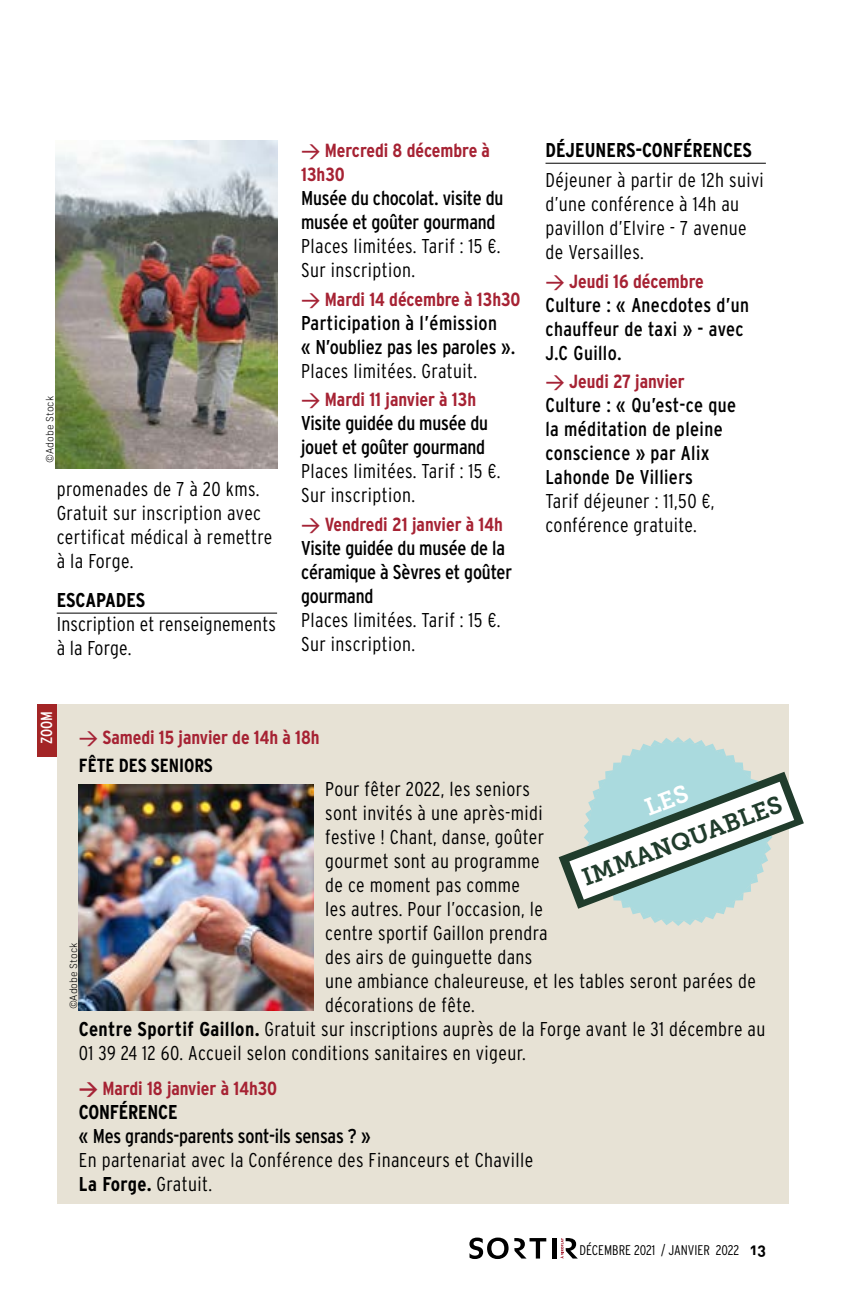
<style>
.page{position:relative;width:851px;height:1304px;background:#fff}
.page>*{position:absolute;margin:0;border:0;box-sizing:border-box;transform-origin:0 0}
.t1{font:24.2px "Museo Slab 700";color:#203c2c}
.t2{font:300 20px/24px "Interstate Condensed";letter-spacing:.02em;color:#000}
.t3{font:20px/24px "Interstate Condensed";letter-spacing:-.01em;color:#000}
.t4{font:20px/24px "Interstate Condensed";letter-spacing:.02em;color:#000}
.t5{font:20px/24px "Interstate Condensed";letter-spacing:.015em;color:#000}
.t6{font:700 20px "Interstate Condensed";color:#000}
.t7{font:700 19px/24px "Interstate Condensed";letter-spacing:-.005em;color:#a62233}
.t8{font:16px "Interstate Condensed";color:#fff}
.t9{font:300 14px "Interstate Condensed";color:#000}
.t10{font:300 10px "Frank New";color:#000}
.s1{font-family:"DIN";font-weight:500;color:#a52336}
.s2{color:#000}
.s3{font-weight:700}
.s4{font-family:"DIN";color:#a52336}
.s5{font-family:"DIN Bold Alternate";font-weight:400;font-size:16px}
</style>
<div class="page">
<svg style="left:560px;top:1238px;width:17px;height:21px"></svg>
<svg style="left:469px;top:1238px;width:39px;height:21px"></svg>
<hr style="left:552px;top:1238px;width:4px;height:21px;background:#000">
<svg style="left:514px;top:1238px;width:32px;height:21px"></svg>
<div style="left:57px;top:704px;width:731px;height:499px;background:#e7e2d5"></div>
<hr style="left:57px;top:613px;width:220px;height:1px;background:#000">
<hr style="left:545px;top:163px;width:220px;height:1px;background:#000">
<div style="left:37px;top:704px;width:20px;height:52px;background:#a32526"></div>
<img style="left:56px;top:140px;width:221px;height:329px">
<img style="left:79px;top:785px;width:235px;height:226px">
<svg style="left:558px;top:737px;width:245px;height:189px"></svg>
<p class="t10" style="left:44px;top:463px;width:68px;rotate:-90deg">©Adobe Stock</p>
<p class="t2" style="left:57px;top:477px;width:217px">promenades de 7 à 20 kms.<br>Gratuit sur inscription avec certificat médical à remettre à la Forge.</p>
<p class="t6" style="left:57px;top:589px;width:90px">ESCAPADES</p>
<p class="t2" style="left:57px;top:612px;width:221px">Inscription et renseignements à la Forge.</p>
<p class="t7" style="left:301px;top:138px;width:190px"><span class="s1">&gt;</span> Mercredi 8 décembre à<br>13h30</p>
<p class="t3" style="left:301px;top:186px;width:204px">Musée du chocolat. visite du musée et goûter gourmand</p>
<p class="t2" style="left:301px;top:234px;width:201px">Places limitées. Tarif : 15 €.<br>Sur inscription.</p>
<p class="t7" style="left:301px;top:287px;width:221px"><span class="s1">&gt;</span> Mardi 14 décembre à 13h30</p>
<p class="t5" style="left:301px;top:310px;width:216px">Participation à l’émission<br>« N’oubliez pas les paroles ».</p>
<p class="t2" style="left:301px;top:358px;width:177px">Places limitées. Gratuit.</p>
<p class="t7" style="left:301px;top:388px;width:177px"><span class="s1">&gt;</span> Mardi 11 janvier à 13h</p>
<p class="t3" style="left:301px;top:411px;width:188px">Visite guidée du musée du jouet et goûter gourmand</p>
<p class="t2" style="left:301px;top:459px;width:201px">Places limitées. Tarif : 15 €.<br>Sur inscription.</p>
<p class="t7" style="left:301px;top:512px;width:203px"><span class="s1">&gt;</span> Vendredi 21 janvier à 14h</p>
<p class="t3" style="left:301px;top:536px;width:212px">Visite guidée du musée de la céramique à Sèvres et goûter gourmand</p>
<p class="t2" style="left:301px;top:608px;width:201px">Places limitées. Tarif : 15 €.<br>Sur inscription.</p>
<p class="t8" style="left:37px;top:744px;width:35px;rotate:-90deg">ZOOM</p>
<p class="t7" style="left:79px;top:723px;width:242px;line-height:28.4px"><span class="s1">&gt;</span> Samedi 15 janvier de 14h à 18h<br><span class="s2">FÊTE DES SENIORS</span></p>
<p class="t6" style="left:545px;top:139px;width:208px">DÉJEUNERS-CONFÉRENCES</p>
<p class="t2" style="left:545px;top:168px;width:220px">Déjeuner à partir de 12h suivi d’une conférence à 14h au pavillon d’Elvire - 7 avenue de Versailles.</p>
<p class="t7" style="left:545px;top:269px;width:160px"><span class="s1">&gt;</span> Jeudi 16 décembre</p>
<p class="t4" style="left:545px;top:292px;width:205px">Culture : « Anecdotes d’un chauffeur de taxi » - avec<br>J.C Guillo.</p>
<p class="t7" style="left:545px;top:369px;width:141px"><span class="s1">&gt;</span> Jeudi 27 janvier</p>
<p class="t4" style="left:545px;top:393px;width:192px">Culture : « Qu’est-ce que la méditation de pleine conscience » par Alix<br>Lahonde De Villiers</p>
<p class="t2" style="left:545px;top:489px;width:170px">Tarif déjeuner : 11,50 €, conférence gratuite.</p>
<p class="t2" style="left:325px;top:777px;width:206px">Pour fêter 2022, les seniors</p>
<p class="t2" style="left:325px;top:801px;width:219px">sont invités à une après-midi</p>
<p class="t2" style="left:325px;top:825px;width:220px">festive ! Chant, danse, goûter</p>
<p class="t2" style="left:325px;top:849px;width:216px">gourmet sont au programme</p>
<p class="t2" style="left:325px;top:873px;width:196px">de ce moment pas comme</p>
<p class="t2" style="left:325px;top:897px;width:219px">les autres. Pour l’occasion, le</p>
<p class="t2" style="left:325px;top:921px;width:224px">centre sportif Gaillon prendra</p>
<p class="t2" style="left:325px;top:945px;width:209px">des airs de guinguette dans</p>
<p class="t2" style="left:325px;top:969px;width:432px">une ambiance chaleureuse, et les tables seront parées de</p>
<p class="t2" style="left:325px;top:993px;width:151px">décorations de fête.</p>
<p class="t2" style="left:79px;top:1017px;width:688px"><span class="s3">Centre Sportif Gaillon.</span> Gratuit sur inscriptions auprès de la Forge avant le 31 décembre au</p>
<p class="t2" style="left:79px;top:1041px;width:448px">01 39 24 12 60. Accueil selon conditions sanitaires en vigeur.</p>
<p class="t7" style="left:79px;top:1076px;width:200px"><span class="s4">&gt;</span> Mardi 18 janvier à 14h30</p>
<p class="t6" style="left:79px;top:1100px;width:100px">CONFÉRENCE</p>
<p class="t3" style="left:79px;top:1123px;width:293px">« Mes grands-parents sont-ils sensas ? »</p>
<p class="t2" style="left:79px;top:1147px;width:456px">En partenariat avec la Conférence des Financeurs et Chaville<br><span class="s3">La Forge.</span> Gratuit.</p>
<p class="t1" style="left:578px;top:866px;width:213px;rotate:-21deg">IMMANQUABLES</p>
<p class="t10" style="left:67px;top:1009px;width:68px;rotate:-90deg">©Adobe Stock</p>
<p class="t9" style="left:579px;top:1242px;width:188px">DÉCEMBRE 2021 / JANVIER 2022 <span class="s5">13</span></p>
</div>
